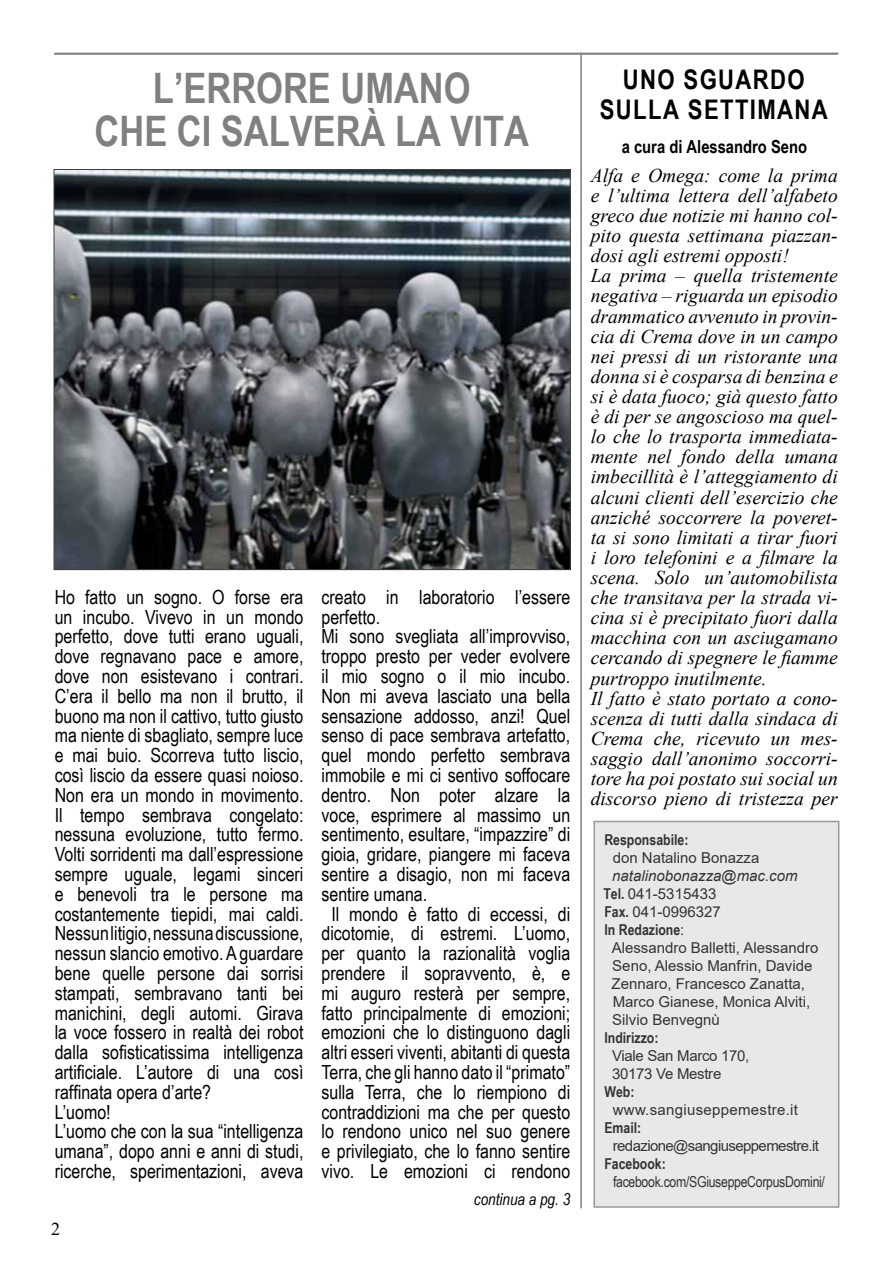
<style>
.page{position:relative;width:893px;height:1263px;background:#fff}
.page>*{position:absolute;margin:0;border:0;box-sizing:border-box;transform-origin:0 0}
.t1{font:700 42px/43.5px "Arial Narrow";color:#808080;text-align:center}
.t2{font:700 27px/30px "Arial Narrow";letter-spacing:.05em;color:#000;text-align:center}
.t3{font:19.5px/19.8px "Arial Narrow";color:#000}
.t4{font:italic 19.5px/20.1px "Times New Roman";color:#000}
.t5{font:700 18px "Arial Narrow";color:#000}
.t6{font:18px "Times New Roman";color:#000}
.t7{font:italic 16.5px "Arial Narrow";color:#000}
.t8{font:15px/18px "Arial";color:#000}
.t9{font:700 15px "Arial Narrow";color:#000}
.t10{font:italic 15px/18px "Arial";color:#000}
.t11{font:15px "Arial Narrow";letter-spacing:-.02em;color:#000}
.t12{font:15px/18px "Arial";letter-spacing:-.02em;color:#000}
.t13{font:15px "Arial";letter-spacing:-.04em;color:#000}
.t14{font:15px "Arial";letter-spacing:.02em;color:#000}
.s1{font-family:"Arial Narrow";font-weight:700;font-style:normal}
.s2{font-style:normal}
.s3{font-family:"Arial";font-weight:400}
</style>
<div class="page">
<img style="left:56px;top:171px;width:513px;height:397px">
<div style="left:594px;top:821px;width:245px;height:386px;background:#e8e8e8"></div>
<div style="left:593px;top:821px;width:246px;height:387px;border:2px solid #808080"></div>
<hr style="left:54px;top:53px;width:784px;height:2px;background:#808080">
<hr style="left:580px;top:53px;width:2px;height:1155px;background:#808080">
<h1 class="t1" style="left:95px;top:64px;width:436px">L’ERRORE UMANO<br>CHE CI SALVERÀ LA VITA</h1>
<p class="t3" style="left:55px;top:586px;width:250px">Ho fatto un sogno. O forse era un incubo. Vivevo in un mondo perfetto, dove tutti erano uguali, dove regnavano pace e amore, dove non esistevano i contrari.<br>C’era il bello ma non il brutto, il buono ma non il cattivo, tutto giusto ma niente di sbagliato, sempre luce e mai buio. Scorreva tutto liscio, così liscio da essere quasi noioso.<br>Non era un mondo in movimento.<br>Il tempo sembrava congelato: nessuna evoluzione, tutto fermo.<br>Volti sorridenti ma dall’espressione sempre uguale, legami sinceri e benevoli tra le persone ma costantemente tiepidi, mai caldi.<br>Nessun litigio, nessuna discussione, nessun slancio emotivo. A guardare bene quelle persone dai sorrisi stampati, sembravano tanti bei manichini, degli automi. Girava la voce fossero in realtà dei robot dalla sofisticatissima intelligenza artificiale. L’autore di una così raffinata opera d’arte?<br>L’uomo!<br>L’uomo che con la sua “intelligenza umana”, dopo anni e anni di studi, ricerche, sperimentazioni, aveva</p>
<p class="t3" style="left:321px;top:586px;width:250px">creato in laboratorio l’essere</p>
<p class="t3" style="left:321px;top:606px;width:60px">perfetto.</p>
<p class="t3" style="left:321px;top:626px;width:250px">Mi sono svegliata all’improvviso,</p>
<p class="t3" style="left:321px;top:646px;width:250px">troppo presto per veder evolvere</p>
<p class="t3" style="left:321px;top:665px;width:250px">il mio sogno o il mio incubo.</p>
<p class="t3" style="left:321px;top:685px;width:250px">Non mi aveva lasciato una bella</p>
<p class="t3" style="left:321px;top:705px;width:250px">sensazione addosso, anzi! Quel</p>
<p class="t3" style="left:321px;top:725px;width:250px">senso di pace sembrava artefatto,</p>
<p class="t3" style="left:321px;top:745px;width:250px">quel mondo perfetto sembrava</p>
<p class="t3" style="left:321px;top:764px;width:250px">immobile e mi ci sentivo soffocare</p>
<p class="t3" style="left:321px;top:784px;width:250px">dentro. Non poter alzare la</p>
<p class="t3" style="left:321px;top:804px;width:250px">voce, esprimere al massimo un</p>
<p class="t3" style="left:321px;top:824px;width:250px">sentimento, esultare, “impazzire” di</p>
<p class="t3" style="left:321px;top:844px;width:250px">gioia, gridare, piangere mi faceva</p>
<p class="t3" style="left:321px;top:863px;width:250px">sentire a disagio, non mi faceva</p>
<p class="t3" style="left:321px;top:883px;width:107px">sentire umana.</p>
<p class="t3" style="left:331px;top:903px;width:240px">Il mondo è fatto di eccessi, di</p>
<p class="t3" style="left:321px;top:923px;width:250px">dicotomie, di estremi. L’uomo,</p>
<p class="t3" style="left:321px;top:943px;width:250px">per quanto la razionalità voglia</p>
<p class="t3" style="left:321px;top:962px;width:250px">prendere il sopravvento, è, e</p>
<p class="t3" style="left:321px;top:982px;width:250px">mi auguro resterà per sempre,</p>
<p class="t3" style="left:321px;top:1002px;width:250px">fatto principalmente di emozioni;</p>
<p class="t3" style="left:321px;top:1022px;width:250px">emozioni che lo distinguono dagli</p>
<p class="t3" style="left:321px;top:1042px;width:250px">altri esseri viventi, abitanti di questa</p>
<p class="t3" style="left:321px;top:1061px;width:250px">Terra, che gli hanno dato il “primato”</p>
<p class="t3" style="left:321px;top:1081px;width:250px">sulla Terra, che lo riempiono di</p>
<p class="t3" style="left:321px;top:1101px;width:250px">contraddizioni ma che per questo</p>
<p class="t3" style="left:321px;top:1121px;width:250px">lo rendono unico nel suo genere</p>
<p class="t3" style="left:321px;top:1140px;width:250px">e privilegiato, che lo fanno sentire</p>
<p class="t3" style="left:321px;top:1160px;width:250px">vivo. Le emozioni ci rendono</p>
<p class="t7" style="left:474px;top:1188px;width:98px">continua a pg. 3</p>
<p class="t6" style="left:51px;top:1216px;width:10px">2</p>
<h2 class="t2" style="left:600px;top:63px;width:229px">UNO SGUARDO<br>SULLA SETTIMANA</h2>
<p class="t5" style="left:622px;top:133px;width:187px">a cura di Alessandro Seno</p>
<p class="t4" style="left:591px;top:165px;width:248px">Alfa e Omega: come la prima e l’ultima lettera dell’alfabeto greco due notizie mi hanno col&shy;pito questa settimana piazzan&shy;dosi agli estremi opposti!<br>La prima – quella tristemente negativa – riguarda un episodio drammatico avvenuto in provin&shy;cia di Crema dove in un campo nei pressi di un ristorante una donna si è cosparsa di benzina e si è data fuoco; già questo fatto è di per se angoscioso ma quel&shy;lo che lo trasporta immediata&shy;mente nel fondo della umana imbecillità è l’atteggiamento di alcuni clienti dell’esercizio che anziché soccorrere la poveret&shy;ta si sono limitati a tirar fuori i loro telefonini e a filmare la scena. Solo un’automobilista che transitava per la strada vi&shy;cina si è precipitato fuori dalla macchina con un asciugamano cercando di spegnere le fiamme purtroppo inutilmente.<br>Il fatto è stato portato a cono&shy;scenza di tutti dalla sindaca di<br>Crema che, ricevuto un mes&shy;saggio dall’anonimo soccorri&shy;tore ha poi postato sui social un discorso pieno di tristezza per</p>
<p class="t9" style="left:604px;top:828px;width:86px">Responsabile:</p>
<p class="t8" style="left:613px;top:848px;width:148px">don Natalino Bonazza</p>
<p class="t10" style="left:603px;top:867px;width:196px;text-indent:9px">natalinobonazza@mac.com<br><span class="s1">Tel.</span> <span class="s2">041-5315433<br></span><span class="s1">Fax.</span> <span class="s2">041-0996327</span></p>
<p class="t9" style="left:604px;top:918px;width:82px">In Redazione<span class="s3">:</span></p>
<p class="t8" style="left:612px;top:938px;width:208px">Alessandro Balletti, Alessandro<br>Seno, Alessio Manfrin, Davide<br>Zennaro, Francesco Zanatta,<br>Marco Gianese, Monica Alviti,<br>Silvio Benvegnù</p>
<p class="t9" style="left:604px;top:1026px;width:55px">Indirizzo:</p>
<p class="t12" style="left:612px;top:1046px;width:139px">Viale San Marco 170,<br>30173 Ve Mestre</p>
<p class="t9" style="left:604px;top:1080px;width:32px">Web:</p>
<p class="t14" style="left:613px;top:1099px;width:187px">www.sangiuseppemestre.it</p>
<p class="t9" style="left:604px;top:1116px;width:38px">Email:</p>
<p class="t13" style="left:613px;top:1135px;width:208px">redazione@sangiuseppemestre.it</p>
<p class="t9" style="left:604px;top:1152px;width:63px">Facebook:</p>
<p class="t11" style="left:613px;top:1170px;width:213px">facebook.com/SGiuseppeCorpusDomini/</p>
</div>
